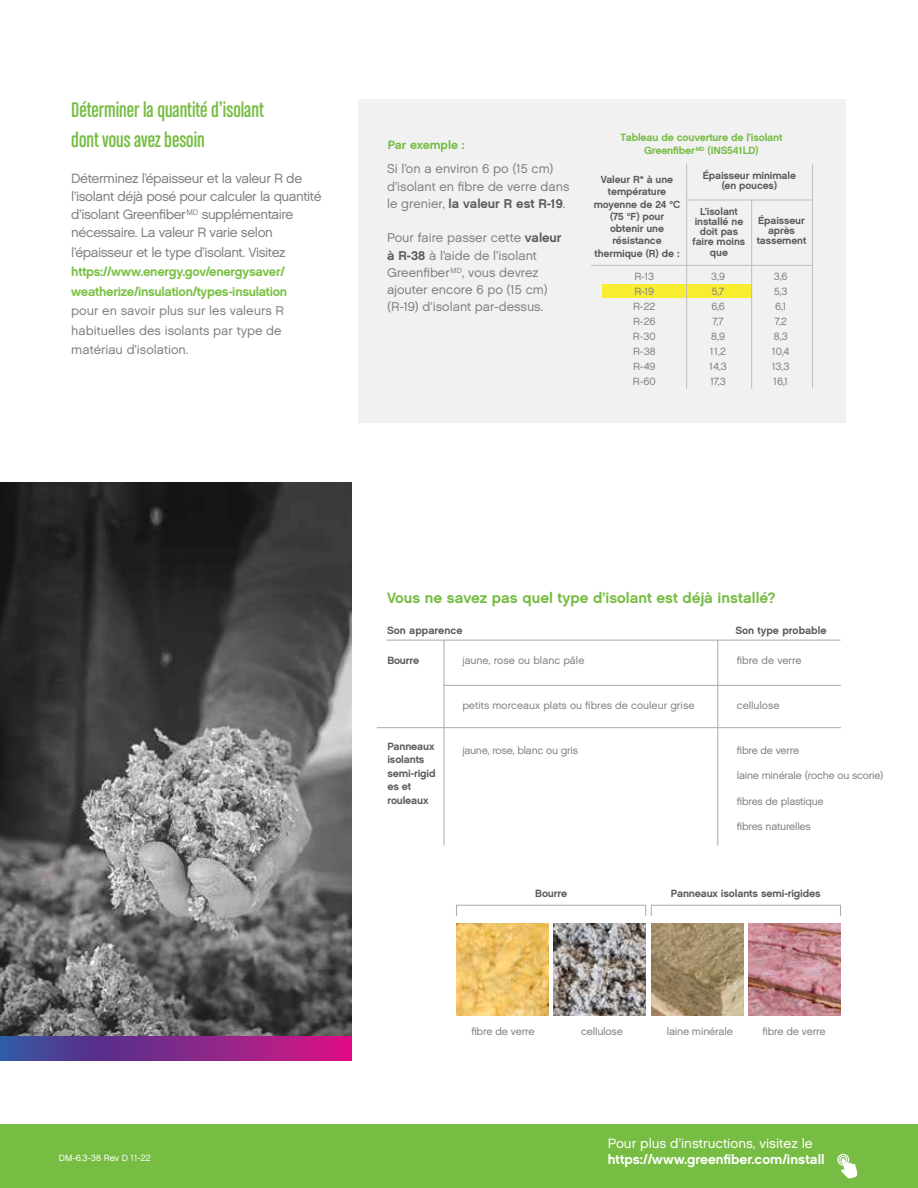
<style>
.page{position:relative;width:918px;height:1188px;background:#fff}
.page>*{position:absolute;margin:0;border:0;box-sizing:border-box;transform-origin:0 0}
.t1{font:22.5px/30px "Chalet Comprime Cologne Sixty";color:#77bd43}
.t2{font:15px "Chalet New York Nineteen Sixty";color:#76bc43}
.t3{font:13.5px/18px "Chalet London Nineteen Sixty";letter-spacing:-.03em;color:#808285}
.t4{font:13.5px "Chalet New York Nineteen Sixty";color:#fff}
.t5{font:13.5px "Chalet London Nineteen Sixty";color:#fff}
.t6{font:12.75px/17.2px "Chalet London Nineteen Sixty";color:#808285}
.t7{font:12.75px/19.5px "Chalet New York Nineteen Sixty";letter-spacing:-.02em;color:#7ac143}
.t8{font:12.75px "Chalet New York Nineteen Sixty";color:#5b5b5a}
.t9{font:12px "Chalet New York Nineteen Sixty";color:#76bc43}
.t10{font:10.5px/15px "Chalet London Nineteen Sixty";letter-spacing:-.015em;color:#808285}
.t11{font:10.5px/13.5px "Chalet New York Nineteen Sixty";letter-spacing:-.015em;color:#5b5b5a}
.t12{font:10.5px/12.6px "Chalet New York Nineteen Sixty";letter-spacing:-.015em;color:#76bc43;text-align:center}
.t13{font:10.2px/10.2px "Chalet New York Nineteen Sixty";letter-spacing:-.01em;color:#5b5b5a;text-align:center}
.t14{font:9px "Chalet London Nineteen Sixty";color:#fff}
.s1{font-family:"Chalet London Nineteen Sixty";color:#808285}
.s2{font-family:"Chalet New York Nineteen Sixty";color:#5b5b5a}
</style>
<div class="page">
<div style="left:358px;top:100px;width:488px;height:323px;background:#f1f1f2"></div>
<div style="left:602px;top:284px;width:150px;height:14px;background:#f9ed32"></div>
<hr style="left:444px;top:685px;width:397px;height:1px;background:#a7a9ac">
<hr style="left:717px;top:640px;width:1px;height:206px;background:#a7a9ac">
<hr style="left:444px;top:640px;width:1px;height:206px;background:#a7a9ac">
<hr style="left:377px;top:727px;width:464px;height:1px;background:#a7a9ac">
<hr style="left:686px;top:163px;width:1px;height:226px;background:#bcbec0">
<hr style="left:812px;top:163px;width:1px;height:226px;background:#bcbec0">
<hr style="left:751px;top:200px;width:1px;height:189px;background:#bcbec0">
<hr style="left:591px;top:265px;width:221px;height:1px;background:#bcbec0">
<hr style="left:686px;top:200px;width:127px;height:1px;background:#bcbec0">
<div style="left:456px;top:905px;width:190px;height:11px;border:1px solid #a7a9ac"></div>
<div style="left:651px;top:905px;width:190px;height:11px;border:1px solid #a7a9ac"></div>
<img style="left:457px;top:923px;width:92px;height:92px">
<img style="left:554px;top:923px;width:92px;height:92px">
<img style="left:749px;top:923px;width:91px;height:92px">
<img style="left:651px;top:924px;width:92px;height:92px">
<hr style="left:387px;top:640px;width:454px;height:1px;background:#a7a9ac">
<div style="left:0;top:1125px;width:918px;height:63px;background:#77bd43"></div>
<img style="left:0;top:482px;width:351px;height:555px">
<svg style="left:0;top:1037px;width:351px;height:23px;background:#812b8c"></svg>
<svg style="left:837px;top:1153px;width:21px;height:26px"></svg>
<h1 class="t1" style="left:71px;top:95px;width:194px">Déterminer la quantité d’isolant dont vous avez besoin</h1>
<p class="t3" style="left:71px;top:170px;width:252px">Déterminez l’épaisseur et la valeur R de l’isolant déjà posé pour calculer la quantité d’isolant Greenfiber<sup>MD</sup> supplémentaire nécessaire. La valeur R varie selon</p>
<p class="t3" style="left:71px;top:243px;width:216px">l’épaisseur et le type d’isolant. Visitez</p>
<p class="t7" style="left:71px;top:262px;width:217px">https://www.energy.gov/energysaver/ weatherize/insulation/types-insulation</p>
<p class="t6" style="left:71px;top:301px;width:214px;line-height:19.5px">pour en savoir plus sur les valeurs R habituelles des isolants par type de matériau d’isolation.</p>
<p class="t9" style="left:388px;top:137px;width:78px">Par exemple :</p>
<p class="t6" style="left:387px;top:160px;width:184px">Si l’on a environ 6 po (15 cm) d’isolant en fibre de verre dans</p>
<p class="t8" style="left:387px;top:196px;width:180px"><span class="s1">le grenier,</span> la valeur R est R-19<span class="s1">.</span></p>
<p class="t6" style="left:387px;top:229px;width:176px">Pour faire passer cette <span class="s2">valeur à R-38</span> à l’aide de l’isolant<br>Greenfiber<sup>MD</sup>, vous devrez ajouter encore 6 po (15 cm) (R-19) d’isolant par-dessus.</p>
<p class="t12" style="left:620px;top:131px;width:163px">Tableau de couverture de l’isolant<br>Greenfiber <sup>MD</sup> (INS541LD)</p>
<p class="t13" style="left:594px;top:173px;width:88px;line-height:12.3px">Valeur R* à une température moyenne de 24 °C (75 °F) pour obtenir une résistance thermique (R) de :</p>
<p class="t10" style="left:633px;top:269px;width:24px">R-13<br>R-19<br>R-22<br>R-26<br>R-30<br>R-38<br>R-49<br>R-60</p>
<p class="t13" style="left:703px;top:170px;width:95px">Épaisseur minimale (en pouces)</p>
<p class="t13" style="left:693px;top:206px;width:54px">L’isolant installé ne doit pas faire moins que</p>
<p class="t13" style="left:757px;top:215px;width:51px">Épaisseur après tassement</p>
<p class="t10" style="left:709px;top:269px;width:19px">3,9<br>5,7<br>6,6<br>7,7<br>8,9<br>11,2<br>14,3<br>17,3</p>
<p class="t10" style="left:772px;top:269px;width:19px">3,6<br>5,3<br>6,1<br>7,2<br>8,3<br>10,4<br>13,3<br>16,1</p>
<p class="t14" style="left:59px;top:1152px;width:93px">DM-6.3-38 Rev D 11-22</p>
<h2 class="t2" style="left:387px;top:588px;width:390px">Vous ne savez pas quel type d’isolant est déjà installé?</h2>
<p class="t11" style="left:387px;top:624px;width:77px">Son apparence</p>
<p class="t11" style="left:735px;top:624px;width:93px">Son type probable</p>
<p class="t11" style="left:387px;top:654px;width:33px">Bourre</p>
<p class="t11" style="left:387px;top:739px;width:50px">Panneaux isolants semi-rigid es et rouleaux</p>
<p class="t10" style="left:462px;top:652px;width:124px">jaune, rose ou blanc pâle</p>
<p class="t10" style="left:462px;top:697px;width:234px">petits morceaux plats ou fibres de couleur grise</p>
<p class="t10" style="left:462px;top:742px;width:117px">jaune, rose, blanc ou gris</p>
<p class="t10" style="left:737px;top:652px;width:66px">fibre de verre</p>
<p class="t10" style="left:737px;top:697px;width:44px">cellulose</p>
<p class="t10" style="left:737px;top:742px;width:64px">fibre de verre</p>
<p class="t10" style="left:737px;top:768px;width:148px">laine minérale (roche ou scorie)</p>
<p class="t10" style="left:737px;top:793px;width:88px">fibres de plastique</p>
<p class="t10" style="left:737px;top:819px;width:76px">fibres naturelles</p>
<p class="t11" style="left:535px;top:887px;width:33px">Bourre</p>
<p class="t11" style="left:671px;top:887px;width:151px">Panneaux isolants semi-rigides</p>
<p class="t10" style="left:471px;top:1024px;width:65px">fibre de verre</p>
<p class="t10" style="left:581px;top:1024px;width:43px">cellulose</p>
<p class="t10" style="left:667px;top:1024px;width:68px">laine minérale</p>
<p class="t10" style="left:762px;top:1024px;width:65px">fibre de verre</p>
<p class="t5" style="left:608px;top:1135px;width:206px">Pour plus d’instructions, visitez le</p>
<p class="t4" style="left:608px;top:1151px;width:218px">https://www.greenfiber.com/install</p>
</div>
